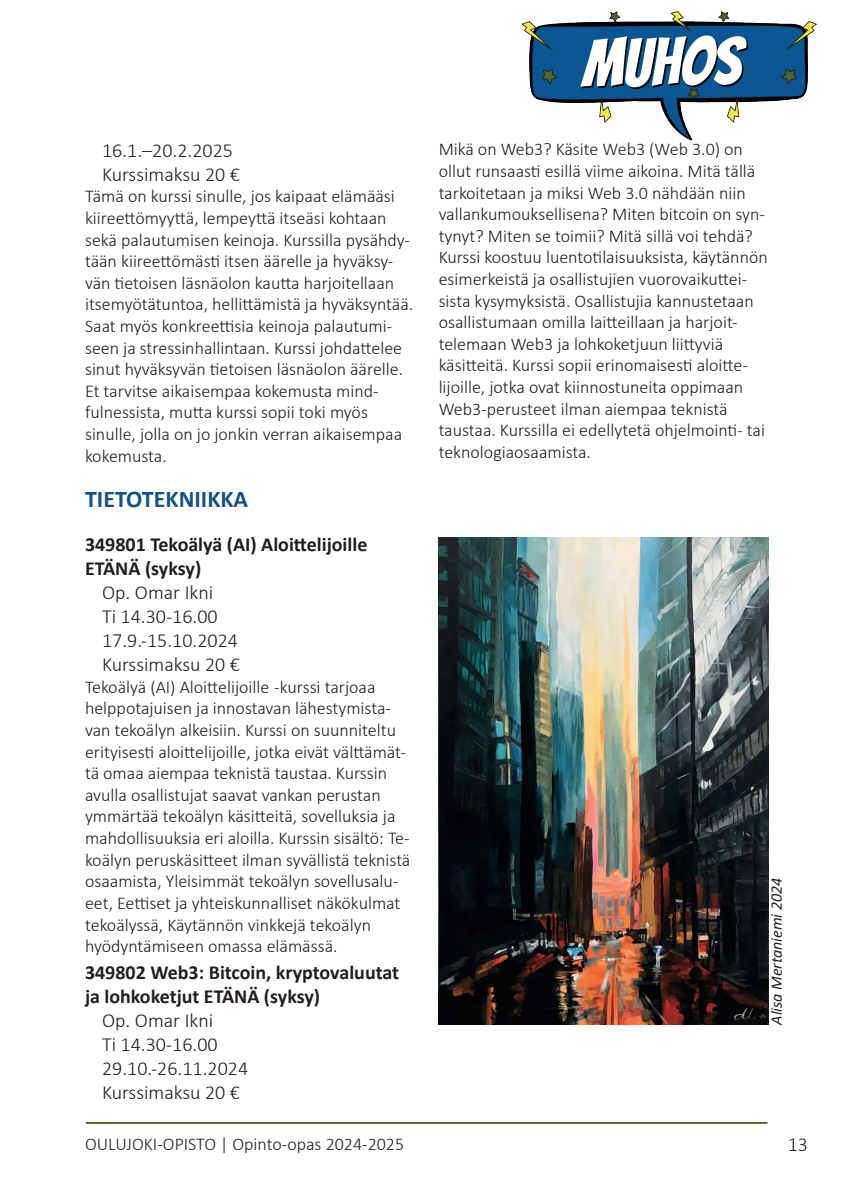
<style>
.page{position:relative;width:842px;height:1191px;background:#fff}
.page>*{position:absolute;margin:0;border:0;box-sizing:border-box;transform-origin:0 0}
.t1{font:700 24px "Calibri";color:#165287}
.t2{font:300 20px/24px "Calibri";color:#231f20}
.t3{font:700 20px/24px "Calibri";color:#231f20}
.t4{font:300 18px/21.6px "Calibri";color:#231f20}
.t5{font:italic 16px "Calibri";color:#231f20}
</style>
<div class="page">
<hr style="left:86px;top:1122px;width:681px;height:2px;background:#55672d">
<img style="left:521px;top:11px;width:296px;height:130px">
<img style="left:439px;top:537px;width:329px;height:487px">
<p class="t2" style="left:102px;top:138px;width:139px">16.1.–20.2.2025<br>Kurssimaksu 20 €</p>
<p class="t4" style="left:85px;top:185px;width:330px">Tämä on kurssi sinulle, jos kaipaat elämääsi kiireettömyyttä, lempeyttä itseäsi kohtaan sekä palautumisen keinoja. Kurssilla pysähdy&shy;tään kiireettömästi itsen äärelle ja hyväksy&shy;vän tietoisen läsnäolon kautta harjoitellaan itsemyötätuntoa, hellittämistä ja hyväksyntää.<br>Saat myös konkreettisia keinoja palautumi&shy;seen ja stressinhallintaan. Kurssi johdattelee sinut hyväksyvän tietoisen läsnäolon äärelle.<br>Et tarvitse aikaisempaa kokemusta mind&shy;fulnessista, mutta kurssi sopii toki myös sinulle, jolla on jo jonkin verran aikaisempaa kokemusta.</p>
<h1 class="t1" style="left:85px;top:482px;width:165px">TIETOTEKNIIKKA</h1>
<p class="t3" style="left:85px;top:532px;width:284px">349801 Tekoälyä (AI) Aloittelijoille<br>ETÄNÄ (syksy)</p>
<p class="t2" style="left:102px;top:580px;width:139px">Op. Omar Ikni<br>Ti 14.30-16.00<br>17.9.-15.10.2024<br>Kurssimaksu 20 €</p>
<p class="t4" style="left:85px;top:676px;width:327px">Tekoälyä (AI) Aloittelijoille -kurssi tarjoaa helppotajuisen ja innostavan lähestymista&shy;van tekoälyn alkeisiin. Kurssi on suunniteltu erityisesti aloittelijoille, jotka eivät välttämät&shy;tä omaa aiempaa teknistä taustaa. Kurssin avulla osallistujat saavat vankan perustan ymmärtää tekoälyn käsitteitä, sovelluksia ja mahdollisuuksia eri aloilla. Kurssin sisältö: Te&shy;koälyn peruskäsitteet ilman syvällistä teknistä osaamista, Yleisimmät tekoälyn sovellusalu&shy;eet, Eettiset ja yhteiskunnalliset näkökulmat tekoälyssä, Käytännön vinkkejä tekoälyn hyödyntämiseen omassa elämässä.</p>
<p class="t3" style="left:85px;top:960px;width:316px">349802 Web3: Bitcoin, kryptovaluutat ja lohkoketjut ETÄNÄ (syksy)</p>
<p class="t2" style="left:102px;top:1008px;width:148px">Op. Omar Ikni<br>Ti 14.30-16.00<br>29.10.-26.11.2024<br>Kurssimaksu 20 €</p>
<p class="t4" style="left:439px;top:138px;width:331px">Mikä on Web3? Käsite Web3 (Web 3.0) on ollut runsaasti esillä viime aikoina. Mitä tällä tarkoitetaan ja miksi Web 3.0 nähdään niin vallankumouksellisena? Miten bitcoin on syn&shy;tynyt? Miten se toimii? Mitä sillä voi tehdä?<br>Kurssi koostuu luentotilaisuuksista, käytännön esimerkeistä ja osallistujien vuorovaikuttei&shy;sista kysymyksistä. Osallistujia kannustetaan osallistumaan omilla laitteillaan ja harjoit&shy;telemaan Web3 ja lohkoketjuun liittyviä käsitteitä. Kurssi sopii erinomaisesti aloitte&shy;lijoille, jotka ovat kiinnostuneita oppimaan Web3-perusteet ilman aiempaa teknistä taustaa. Kurssilla ei edellytetä ohjelmointi- tai teknologiaosaamista.</p>
<p class="t5" style="left:765px;top:1024px;width:148px;rotate:-90deg">Alisa Mertaniemi 2024</p>
<p class="t4" style="left:85px;top:1132px;width:321px">OULUJOKI-OPISTO | Opinto-opas 2024-2025</p>
<p class="t2" style="left:788px;top:1132px;width:22px">13</p>
</div>
